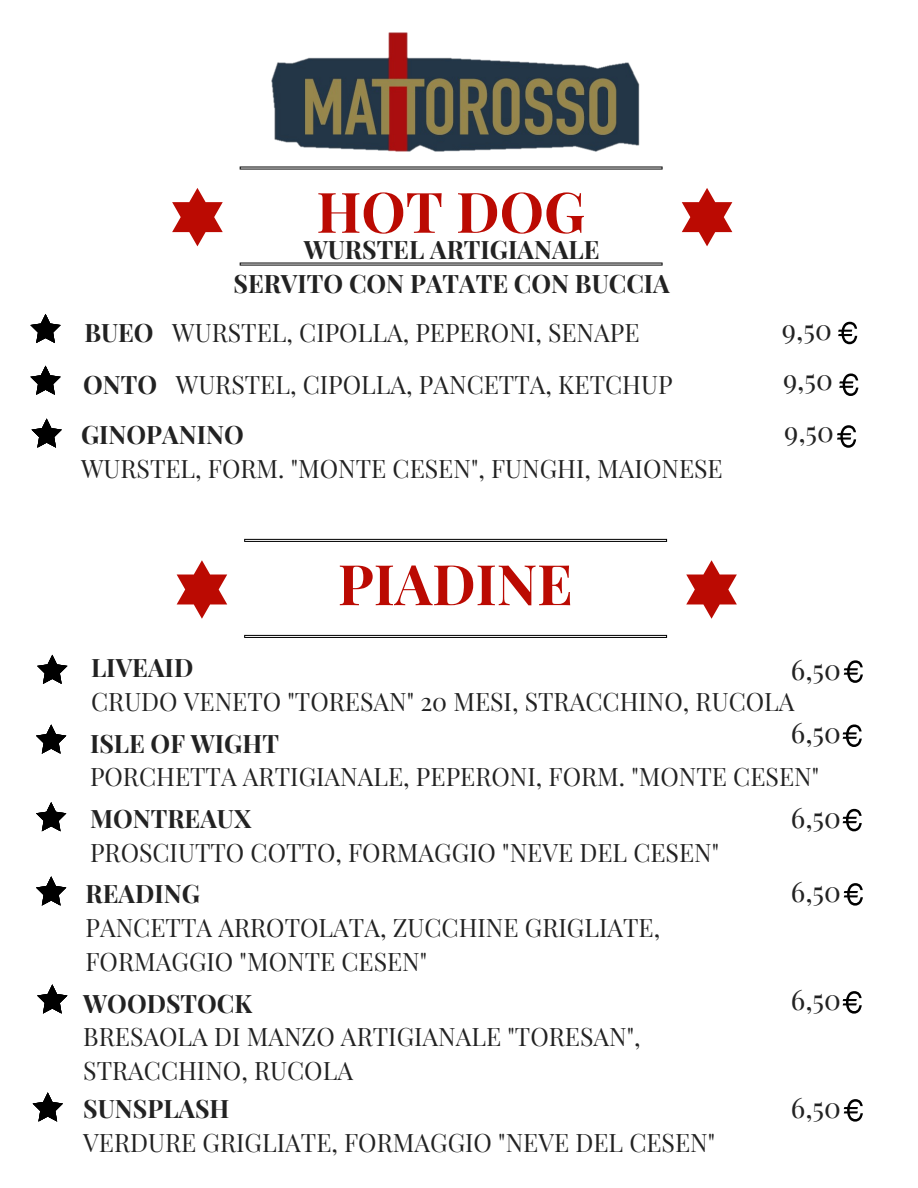
<style>
.page{position:relative;width:918px;height:1188px;background:#fff}
.page>*{position:absolute;margin:0;border:0;box-sizing:border-box;transform-origin:0 0}
.t1{font:700 55.95px "Playfair Display SC";color:#bb0a02}
.t2{font:28.05px "Playfair Display SC";color:#222}
.t3{font:24.9px/33.8px "Playfair Display SC";color:#222}
.t4{font:700 24.9px/33.8px "Playfair Display SC";color:#222;text-align:center}
.s1{font-weight:700}
</style>
<div class="page">
<svg style="left:30px;top:314px;width:31px;height:29px"></svg>
<svg style="left:30px;top:366px;width:31px;height:29px"></svg>
<svg style="left:32px;top:418px;width:30px;height:30px"></svg>
<svg style="left:240px;top:166px;width:423px;height:4px"></svg>
<svg style="left:240px;top:263px;width:423px;height:3px"></svg>
<svg style="left:172px;top:188px;width:51px;height:58px"></svg>
<svg style="left:682px;top:188px;width:50px;height:58px"></svg>
<svg style="left:839px;top:374px;width:19px;height:22px"></svg>
<svg style="left:838px;top:322px;width:19px;height:22px"></svg>
<svg style="left:837px;top:425px;width:19px;height:23px"></svg>
<svg style="left:36px;top:724px;width:30px;height:30px"></svg>
<svg style="left:36px;top:802px;width:30px;height:29px"></svg>
<svg style="left:36px;top:876px;width:30px;height:30px"></svg>
<svg style="left:37px;top:655px;width:30px;height:29px"></svg>
<svg style="left:244px;top:539px;width:423px;height:3px"></svg>
<svg style="left:244px;top:635px;width:423px;height:3px"></svg>
<svg style="left:177px;top:560px;width:50px;height:59px"></svg>
<svg style="left:686px;top:560px;width:51px;height:59px"></svg>
<svg style="left:844px;top:660px;width:19px;height:23px"></svg>
<svg style="left:843px;top:809px;width:19px;height:22px"></svg>
<svg style="left:844px;top:883px;width:19px;height:23px"></svg>
<svg style="left:843px;top:991px;width:19px;height:23px"></svg>
<svg style="left:844px;top:1099px;width:19px;height:23px"></svg>
<svg style="left:843px;top:724px;width:19px;height:23px"></svg>
<svg style="left:33px;top:1092px;width:30px;height:30px"></svg>
<svg style="left:37px;top:984px;width:30px;height:30px"></svg>
<img style="left:264px;top:32px;width:378px;height:138px">
<h1 class="t1" style="left:316px;top:172px;width:270px">HOT DOG</h1>
<p class="t4" style="left:233px;top:232px;width:438px">WURSTEL ARTIGIANALE<br>SERVITO CON PATATE CON BUCCIA</p>
<p class="t3" style="left:84px;top:315px;width:557px"><span class="s1">BUEO</span> WURSTEL, CIPOLLA, PEPERONI, SENAPE</p>
<p class="t2" style="left:782px;top:309px;width:51px">9,50</p>
<p class="t3" style="left:83px;top:367px;width:591px"><span class="s1">ONTO</span> WURSTEL, CIPOLLA, PANCETTA, KETCHUP</p>
<p class="t2" style="left:783px;top:360px;width:51px">9,50</p>
<p class="t4" style="left:81px;top:417px;width:164px">GINOPANINO</p>
<p class="t3" style="left:81px;top:451px;width:643px">WURSTEL, FORM. "MONTE CESEN", FUNGHI, MAIONESE</p>
<h1 class="t1" style="left:338px;top:545px;width:236px">PIADINE</h1>
<p class="t2" style="left:784px;top:412px;width:51px">9,50</p>
<p class="t2" style="left:791px;top:649px;width:52px">6,50</p>
<p class="t2" style="left:791px;top:712px;width:52px">6,50</p>
<p class="t4" style="left:91px;top:650px;width:104px">LIVEAID</p>
<p class="t3" style="left:91px;top:684px;width:705px">CRUDO VENETO "TORESAN" 20 MESI, STRACCHINO, RUCOLA</p>
<p class="t4" style="left:90px;top:725px;width:191px">ISLE OF WIGHT</p>
<p class="t3" style="left:90px;top:759px;width:731px">PORCHETTA ARTIGIANALE, PEPERONI, FORM. "MONTE CESEN"</p>
<p class="t4" style="left:90px;top:801px;width:163px">MONTREAUX</p>
<p class="t3" style="left:90px;top:835px;width:631px">PROSCIUTTO COTTO, FORMAGGIO "NEVE DEL CESEN"</p>
<p class="t4" style="left:86px;top:876px;width:116px">READING</p>
<p class="t3" style="left:86px;top:910px;width:576px">PANCETTA ARROTOLATA, ZUCCHINE GRIGLIATE,<br>FORMAGGIO "MONTE CESEN"</p>
<p class="t2" style="left:791px;top:798px;width:52px">6,50</p>
<p class="t2" style="left:791px;top:872px;width:52px">6,50</p>
<p class="t4" style="left:83px;top:985px;width:171px">WOODSTOCK</p>
<p class="t3" style="left:83px;top:1019px;width:559px">BRESAOLA DI MANZO ARTIGIANALE "TORESAN",<br>STRACCHINO, RUCOLA</p>
<p class="t2" style="left:791px;top:980px;width:52px">6,50</p>
<p class="t4" style="left:83px;top:1091px;width:148px">SUNSPLASH</p>
<p class="t2" style="left:791px;top:1088px;width:52px">6,50</p>
<p class="t3" style="left:83px;top:1125px;width:633px">VERDURE GRIGLIATE, FORMAGGIO "NEVE DEL CESEN"</p>
</div>
